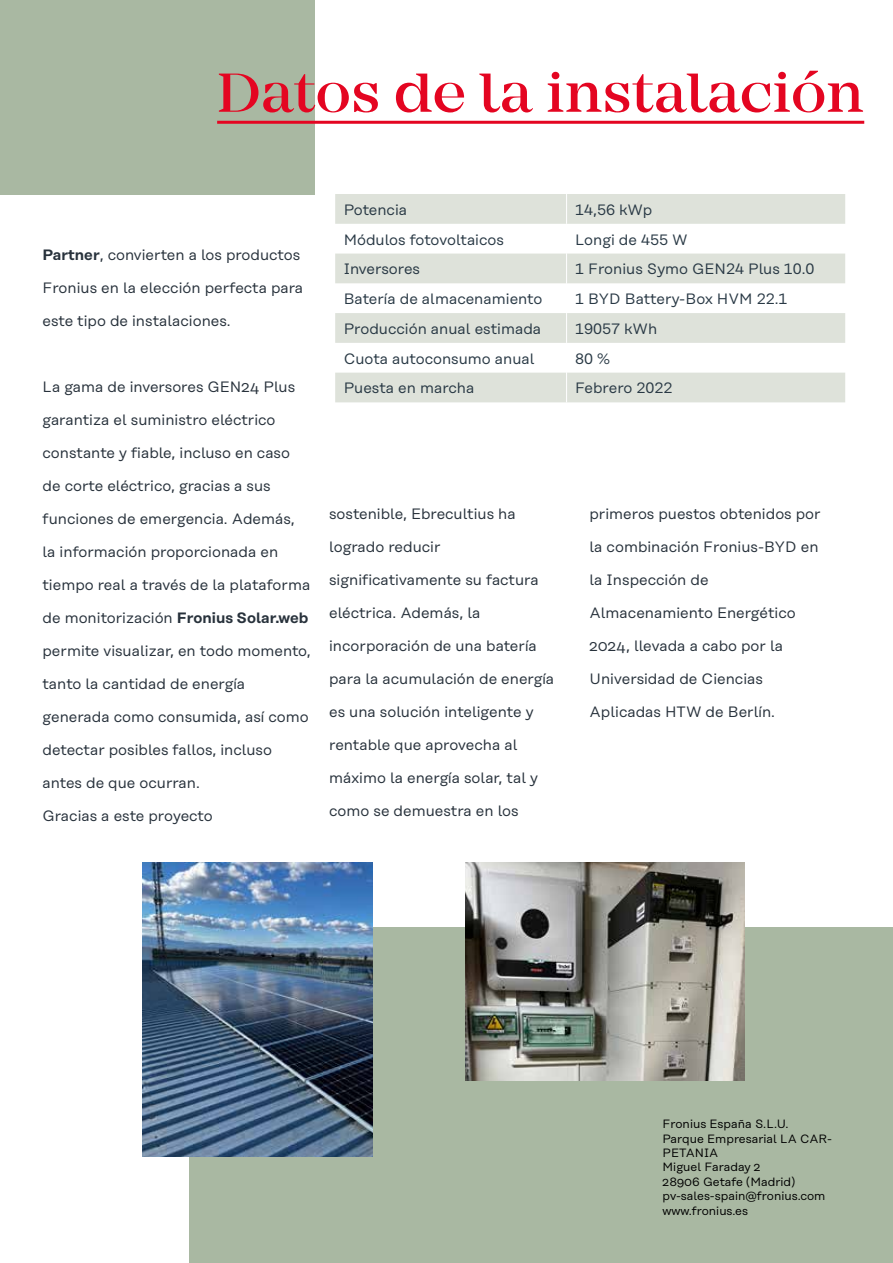
<style>
.page{position:relative;width:893px;height:1263px;background:#fff}
.page>*{position:absolute;margin:0;border:0;box-sizing:border-box;transform-origin:0 0}
.t1{font:500 57px "Mirador";color:#e40521}
.t2{font:15px/33px "Rational Text";color:#28323c}
.t3{font:15px "Rational Text";color:#293945}
.t4{font:12px/14.4px "Rational Text";color:#000}
.s1{font-weight:600}
</style>
<div class="page">
<div style="left:190px;top:927px;width:703px;height:336px;background:#a9b8a2"></div>
<div style="left:0;top:0;width:314px;height:194px;background:#a9b8a2"></div>
<img style="left:465px;top:862px;width:280px;height:219px">
<img style="left:142px;top:862px;width:230px;height:295px">
<svg style="left:335px;top:194px;width:510px;height:208px;fill:#dee2da"></svg>
<hr style="left:566px;top:194px;width:1px;height:30px;background:#fff">
<hr style="left:566px;top:224px;width:1px;height:30px;background:#fff">
<svg style="left:566px;top:254px;width:1px;height:29px"></svg>
<hr style="left:566px;top:283px;width:1px;height:30px;background:#fff">
<hr style="left:566px;top:313px;width:1px;height:30px;background:#fff">
<hr style="left:566px;top:343px;width:1px;height:30px;background:#fff">
<svg style="left:566px;top:373px;width:1px;height:29px"></svg>
<hr style="left:217px;top:121px;width:647px;height:3px;background:#e40521">
<h1 class="t1" style="left:217px;top:59px;width:649px">Datos de la instalación</h1>
<p class="t2" style="left:43px;top:238px;width:259px"><span class="s1">Partner</span>, convierten a los productos</p>
<p class="t2" style="left:43px;top:271px;width:262px">Fronius en la elección perfecta para</p>
<p class="t2" style="left:43px;top:304px;width:190px">este tipo de instalaciones.</p>
<p class="t2" style="left:43px;top:370px;width:254px">La gama de inversores GEN24 Plus</p>
<p class="t2" style="left:43px;top:403px;width:235px">garantiza el suministro eléctrico</p>
<p class="t2" style="left:43px;top:436px;width:249px">constante y fiable, incluso en caso</p>
<p class="t2" style="left:43px;top:469px;width:230px">de corte eléctrico, gracias a sus</p>
<p class="t2" style="left:43px;top:502px;width:254px">funciones de emergencia. Además,</p>
<p class="t2" style="left:43px;top:535px;width:237px">la información proporcionada en</p>
<p class="t2" style="left:43px;top:568px;width:269px">tiempo real a través de la plataforma</p>
<p class="t2" style="left:43px;top:601px;width:267px">de monitorización <span class="s1">Fronius Solar.web</span></p>
<p class="t2" style="left:43px;top:634px;width:270px">permite visualizar, en todo momento,</p>
<p class="t2" style="left:43px;top:667px;width:204px">tanto la cantidad de energía</p>
<p class="t2" style="left:43px;top:700px;width:268px">generada como consumida, así como detectar posibles fallos, incluso</p>
<p class="t2" style="left:43px;top:766px;width:159px">antes de que ocurran.</p>
<p class="t2" style="left:43px;top:799px;width:172px">Gracias a este proyecto</p>
<p class="t3" style="left:344px;top:201px;width:65px">Potencia</p>
<p class="t3" style="left:575px;top:201px;width:79px">14,56 kWp</p>
<p class="t3" style="left:344px;top:231px;width:162px">Módulos fotovoltaicos</p>
<p class="t3" style="left:575px;top:231px;width:114px">Longi de 455 W</p>
<p class="t3" style="left:344px;top:261px;width:78px">Inversores</p>
<p class="t3" style="left:575px;top:261px;width:241px">1 Fronius Symo GEN24 Plus 10.0</p>
<p class="t3" style="left:344px;top:290px;width:200px">Batería de almacenamiento</p>
<p class="t3" style="left:575px;top:290px;width:214px">1 BYD Battery-Box HVM 22.1</p>
<p class="t3" style="left:344px;top:320px;width:199px">Producción anual estimada</p>
<p class="t3" style="left:575px;top:320px;width:84px">19057 kWh</p>
<p class="t3" style="left:344px;top:350px;width:192px">Cuota autoconsumo anual</p>
<p class="t3" style="left:575px;top:350px;width:36px">80 %</p>
<p class="t3" style="left:344px;top:380px;width:132px">Puesta en marcha</p>
<p class="t3" style="left:575px;top:380px;width:99px">Febrero 2022</p>
<p class="t2" style="left:329px;top:498px;width:188px">sostenible, Ebrecultius ha</p>
<p class="t2" style="left:329px;top:531px;width:113px">logrado reducir</p>
<p class="t2" style="left:329px;top:564px;width:211px">significativamente su factura</p>
<p class="t2" style="left:329px;top:597px;width:153px">eléctrica. Además, la</p>
<p class="t2" style="left:329px;top:630px;width:209px">incorporación de una batería</p>
<p class="t2" style="left:329px;top:663px;width:227px">para la acumulación de energía</p>
<p class="t2" style="left:329px;top:696px;width:206px">es una solución inteligente y</p>
<p class="t2" style="left:329px;top:729px;width:190px">rentable que aprovecha al</p>
<p class="t2" style="left:329px;top:762px;width:210px">máximo la energía solar, tal y</p>
<p class="t2" style="left:329px;top:795px;width:191px">como se demuestra en los</p>
<p class="t2" style="left:589px;top:498px;width:233px">primeros puestos obtenidos por</p>
<p class="t2" style="left:589px;top:531px;width:231px">la combinación Fronius-BYD en</p>
<p class="t2" style="left:589px;top:564px;width:121px">la Inspección de</p>
<p class="t2" style="left:589px;top:597px;width:208px">Almacenamiento Energético</p>
<p class="t2" style="left:589px;top:630px;width:195px">2024, llevada a cabo por la</p>
<p class="t2" style="left:589px;top:663px;width:175px">Universidad de Ciencias</p>
<p class="t2" style="left:589px;top:696px;width:187px">Aplicadas HTW de Berlín.</p>
<p class="t4" style="left:662px;top:1117px;width:171px">Fronius España S.L.U.<br>Parque Empresarial LA CAR-<br>PETANIA<br>Miguel Faraday 2<br>28906 Getafe (Madrid) pv-sales-spain@fronius.com www.fronius.es</p>
</div>
